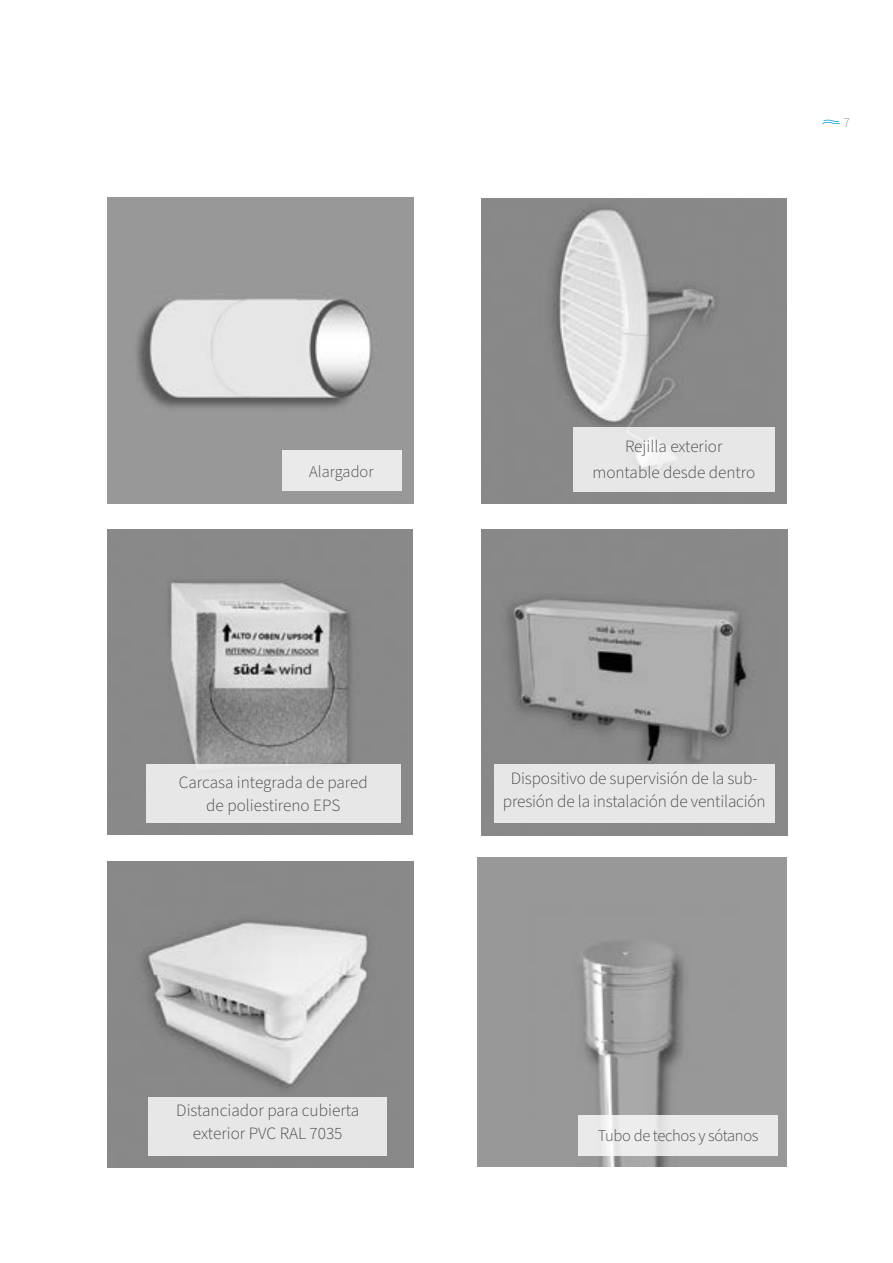
<style>
.page{position:relative;width:893px;height:1263px;background:#fff}
.page>*{position:absolute;margin:0;border:0;box-sizing:border-box;transform-origin:0 0}
.t1{font:300 17.25px/22.5px "Source Sans Pro";letter-spacing:-.01em;color:#484847;text-align:center}
.t2{font:300 16.5px "Source Sans Pro";letter-spacing:-.02em;color:#484847}
.t3{font:300 16.5px "Source Sans Pro";color:#484847}
.t4{font:300 13.5px "Source Sans Pro";color:#878887}
</style>
<div class="page">
<img style="left:107px;top:197px;width:307px;height:307px">
<div style="left:282px;top:451px;width:119px;height:40px;background:#eaeaea"></div>
<img style="left:481px;top:198px;width:306px;height:306px">
<div style="left:573px;top:427px;width:201px;height:64px;background:#e7e7e7"></div>
<img style="left:107px;top:529px;width:306px;height:305px">
<div style="left:146px;top:764px;width:254px;height:58px;background:#e7e7e7"></div>
<img style="left:481px;top:529px;width:306px;height:306px">
<div style="left:494px;top:765px;width:280px;height:58px;background:#e7e7e7"></div>
<img style="left:107px;top:862px;width:307px;height:306px">
<div style="left:148px;top:1097px;width:239px;height:59px;background:#e7e7e7"></div>
<img style="left:477px;top:857px;width:310px;height:309px">
<div style="left:579px;top:1115px;width:199px;height:40px;background:#eaeaea"></div>
<svg style="left:822px;top:120px;width:18px;height:4px"></svg>
<p class="t4" style="left:843px;top:114px;width:8px">7</p>
<p class="t3" style="left:309px;top:461px;width:66px">Alargador</p>
<p class="t1" style="left:592px;top:434px;width:164px;line-height:25.8px">Rejilla exterior montable desde dentro</p>
<p class="t1" style="left:179px;top:772px;width:191px">Carcasa integrada de pared de poliestireno EPS</p>
<p class="t1" style="left:503px;top:768px;width:264px">Dispositivo de supervisión de la sub&shy;presión de la instalación de ventilación</p>
<p class="t1" style="left:176px;top:1100px;width:184px">Distanciador para cubierta exterior PVC RAL 7035</p>
<p class="t2" style="left:598px;top:1125px;width:162px">Tubo de techos y sótanos</p>
</div>
